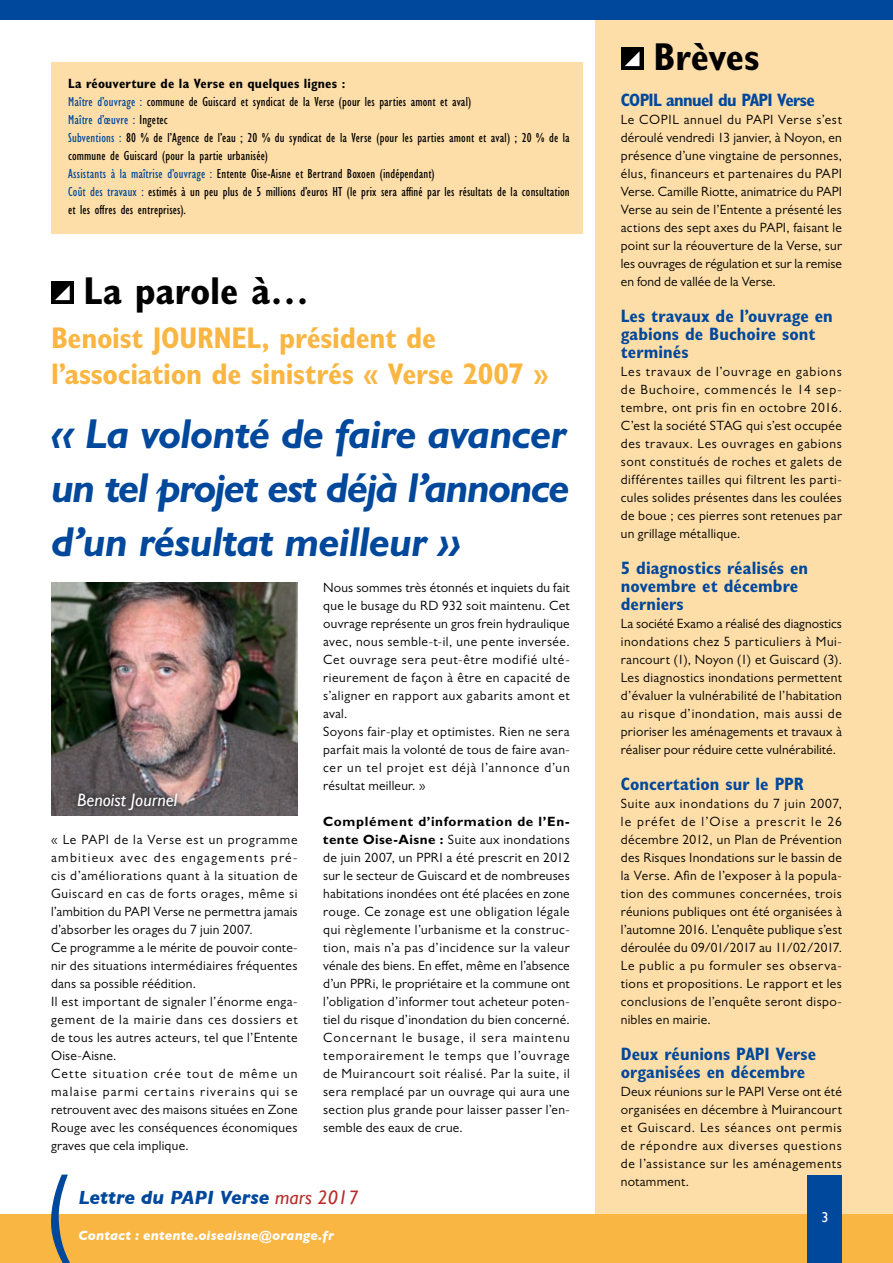
<style>
.page{position:relative;width:893px;height:1263px;background:#fff}
.page>*{position:absolute;margin:0;border:0;box-sizing:border-box;transform-origin:0 0}
.t1{font:italic 700 42px/54px "Gill Sans MT Pro";letter-spacing:-.025em;color:#00489c;text-align:justify}
.t2{font:700 condensed 39px "Gill Sans";color:#000}
.t3{font:700 condensed 30px/36px "Gill Sans";letter-spacing:-.01em;color:#fab642}
.t4{font:italic 700 19.5px "Gill Sans";color:#00489c}
.t5{font:700 condensed 18px/18px "Gill Sans";letter-spacing:.005em;color:#00489c}
.t6{font:700 condensed 18px "Gill Sans";letter-spacing:-.035em;color:#00489c}
.t7{font:italic 18px "Gill Sans";color:#fff}
.t8{font:14.25px "Gill Sans";color:#fff}
.t9{font:13.5px/18px "Gill Sans MT Pro";letter-spacing:.03em;color:#000;text-align:justify}
.t10{font:condensed 13.5px/18px "Gill Sans MT Pro";letter-spacing:.01em;color:#000}
.t11{font:italic 700 13.5px "Gill Sans";letter-spacing:.015em;color:#fff}
.s1{font-weight:700}
.s2{color:#00489c}
.s3{font-weight:400;color:#b82c28}
</style>
<div class="page">
<div style="left:595px;top:19px;width:298px;height:1244px;background:#fedea8"></div>
<div style="left:51px;top:62px;width:532px;height:171px;background:#fedea8"></div>
<div style="left:0;top:1214px;width:893px;height:49px;background:#fab642"></div>
<div style="left:0;top:0;width:893px;height:19px;background:#00489c"></div>
<svg style="left:51px;top:1174px;width:19px;height:89px"></svg>
<div style="left:621px;top:47px;width:22px;height:23px;background:#000"></div>
<svg style="left:625px;top:52px;width:14px;height:14px"></svg>
<div style="left:51px;top:281px;width:23px;height:23px;background:#000"></div>
<svg style="left:55px;top:285px;width:15px;height:15px"></svg>
<img style="left:51px;top:583px;width:246px;height:233px">
<svg style="left:70px;top:785px;width:115px;height:31px;background:#61595b"></svg>
<div style="left:808px;top:1175px;width:34px;height:88px;background:#00489c"></div>
<p class="t10" style="left:68px;top:74px;width:503px"><span class="s1">La réouverture de la Verse en quelques lignes :<br></span><span class="s2">Maître d’ouvrage :</span> commune de Guiscard et syndicat de la Verse (pour les parties amont et aval)<br><span class="s2">Maître d’œuvre :</span> Ingetec<br><span class="s2">Subventions :</span> 80 % de l’Agence de l’eau ; 20 % du syndicat de la Verse (pour les parties amont et aval) ; 20 % de la commune de Guiscard (pour la partie urbanisée)<br><span class="s2">Assistants à la maîtrise d’ouvrage :</span> Entente Oise-Aisne et Bertrand Boxoen (indépendant)<br><span class="s2">Coût des travaux :</span> estimés à un peu plus de 5 millions d’euros HT (le prix sera affiné par les résultats de la consultation et les offres des entreprises).</p>
<h2 class="t2" style="left:84px;top:268px;width:227px">La parole à…</h2>
<h3 class="t3" style="left:51px;top:319px;width:499px">Benoist JOURNEL, président de l’association de sinistrés « Verse 2007 »</h3>
<h1 class="t1" style="left:51px;top:406px;width:520px">« La volonté de faire avancer un tel projet est déjà l’annonce d’un résultat meilleur »</h1>
<h3 class="t7" style="left:77px;top:789px;width:102px">Benoist Journel</h3>
<p class="t9" style="left:51px;top:830px;width:248px;text-align:left">« Le PAPI de la Verse est un programme ambitieux avec des engagements pré&shy;cis d’améliorations quant à la situation de Guiscard en cas de forts orages, même si l’ambition du PAPI Verse ne permettra jamais d’absorber les orages du 7 juin 2007.<br>Ce programme a le mérite de pouvoir conte&shy;nir des situations intermédiaires fréquentes dans sa possible réédition.<br>Il est important de signaler l’énorme enga&shy;gement de la mairie dans ces dossiers et de tous les autres acteurs, tel que l’Entente Oise-Aisne.<br>Cette situation crée tout de même un malaise parmi certains riverains qui se retrouvent avec des maisons situées en Zone Rouge avec les conséquences économiques graves que cela implique.</p>
<p class="t9" style="left:323px;top:578px;width:248px;text-align:left">Nous sommes très étonnés et inquiets du fait que le busage du RD 932 soit maintenu. Cet ouvrage représente un gros frein hydraulique avec, nous semble-t-il, une pente inversée.<br>Cet ouvrage sera peut-être modifié ulté&shy;rieurement de façon à être en capacité de s’aligner en rapport aux gabarits amont et aval.<br>Soyons fair-play et optimistes. Rien ne sera parfait mais la volonté de tous de faire avan&shy;cer un tel projet est déjà l’annonce d’un résultat meilleur. »</p>
<p class="t9" style="left:323px;top:812px;width:248px"><span class="s1">Complément d’information de l’En&shy;tente Oise-Aisne :</span> Suite aux inondations de juin 2007, un PPRI a été prescrit en 2012 sur le secteur de Guiscard et de nombreuses habitations inondées ont été placées en zone rouge. Ce zonage est une obligation légale qui règlemente l’urbanisme et la construc&shy;tion, mais n’a pas d’incidence sur la valeur vénale des biens. En effet, même en l’absence d’un PPRi, le propriétaire et la commune ont l’obligation d’informer tout acheteur poten&shy;tiel du risque d’inondation du bien concerné.<br>Concernant le busage, il sera maintenu temporairement le temps que l’ouvrage de Muirancourt soit réalisé. Par la suite, il sera remplacé par un ouvrage qui aura une section plus grande pour laisser passer l’en&shy;semble des eaux de crue.</p>
<h3 class="t4" style="left:78px;top:1186px;width:281px">Lettre du PAPI Verse <span class="s3">mars 2017</span></h3>
<p class="t11" style="left:78px;top:1228px;width:257px">Contact : entente.oiseaisne@orange.fr</p>
<h2 class="t2" style="left:653px;top:34px;width:108px">Brèves</h2>
<h3 class="t6" style="left:621px;top:89px;width:195px">COPIL annuel du PAPI Verse</h3>
<p class="t9" style="left:621px;top:110px;width:223px">Le COPIL annuel du PAPI Verse s’est déroulé vendredi 13 janvier, à Noyon, en présence d’une vingtaine de personnes, élus, financeurs et partenaires du PAPI Verse. Camille Riotte, animatrice du PAPI Verse au sein de l’Entente a présenté les actions des sept axes du PAPI, faisant le point sur la réouverture de la Verse, sur les ouvrages de régulation et sur la remise en fond de vallée de la Verse.</p>
<h3 class="t5" style="left:621px;top:307px;width:214px">Les travaux de l’ouvrage en gabions de Buchoire sont terminés</h3>
<p class="t9" style="left:621px;top:362px;width:223px">Les travaux de l’ouvrage en gabions de Buchoire, commencés le 14 sep&shy;tembre, ont pris fin en octobre 2016.<br>C’est la société STAG qui s’est occupée des travaux. Les ouvrages en gabions sont constitués de roches et galets de différentes tailles qui filtrent les parti&shy;cules solides présentes dans les coulées de boue ; ces pierres sont retenues par un grillage métallique.</p>
<h3 class="t5" style="left:621px;top:559px;width:189px">5 diagnostics réalisés en novembre et décembre derniers</h3>
<p class="t9" style="left:621px;top:614px;width:223px">La société Examo a réalisé des diagnostics inondations chez 5 particuliers à Mui&shy;rancourt (1), Noyon (1) et Guiscard (3).<br>Les diagnostics inondations permettent d’évaluer la vulnérabilité de l’habitation au risque d’inondation, mais aussi de prioriser les aménagements et travaux à réaliser pour réduire cette vulnérabilité.</p>
<h3 class="t5" style="left:621px;top:775px;width:184px">Concertation sur le PPR</h3>
<p class="t9" style="left:621px;top:794px;width:223px">Suite aux inondations du 7 juin 2007, le préfet de l’Oise a prescrit le 26 décembre 2012, un Plan de Prévention des Risques Inondations sur le bassin de la Verse. Afin de l’exposer à la popula&shy;tion des communes concernées, trois réunions publiques ont été organisées à l’automne 2016. L’enquête publique s’est déroulée du 09/01/2017 au 11/02/2017.<br>Le public a pu formuler ses observa&shy;tions et propositions. Le rapport et les conclusions de l’enquête seront dispo&shy;nibles en mairie.</p>
<h3 class="t5" style="left:621px;top:1045px;width:197px">Deux réunions PAPI Verse organisées en décembre</h3>
<p class="t9" style="left:621px;top:1082px;width:223px">Deux réunions sur le PAPI Verse ont été organisées en décembre à Muirancourt et Guiscard. Les séances ont permis de répondre aux diverses questions de l’assistance sur les aménagements notamment.</p>
<p class="t8" style="left:821px;top:1209px;width:9px">3</p>
</div>
